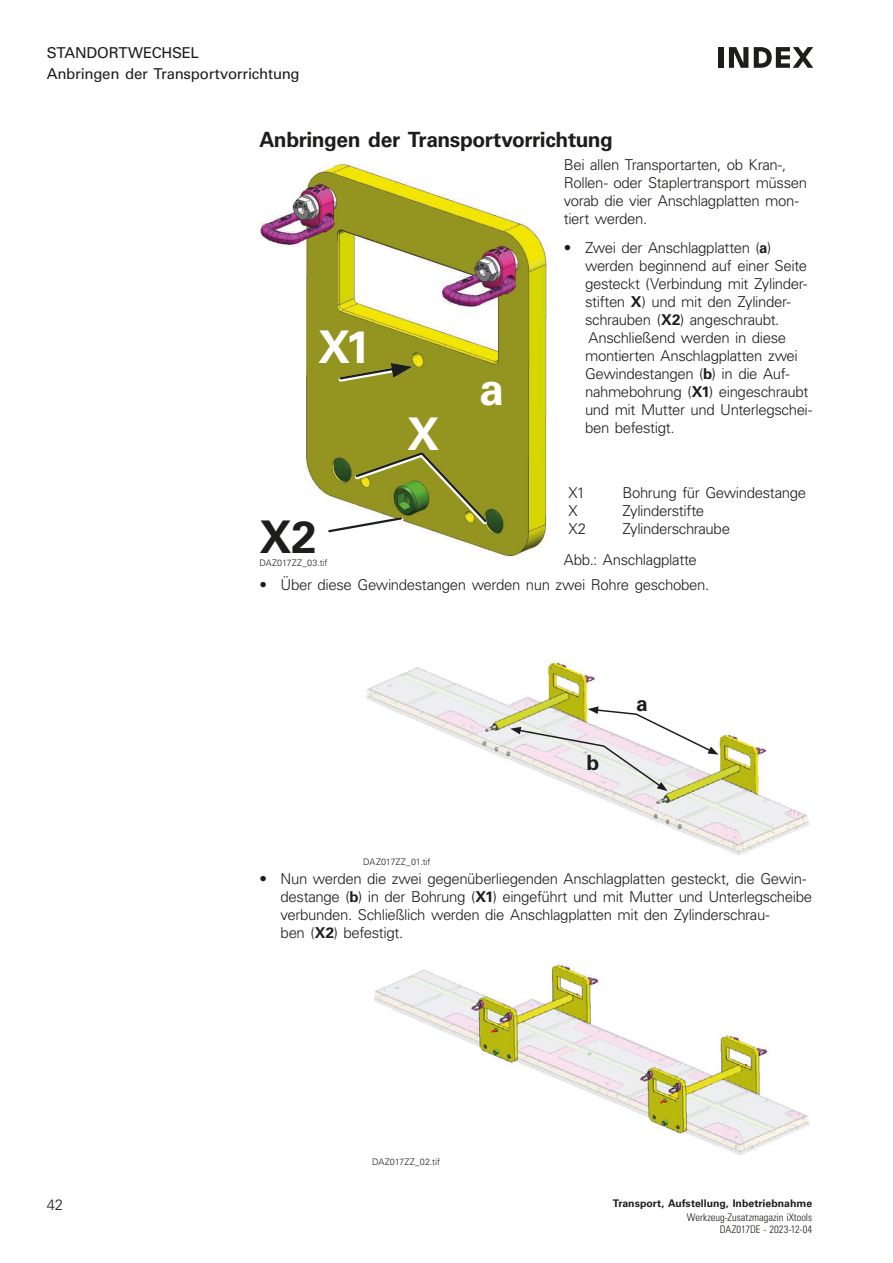
<style>
.page{position:relative;width:893px;height:1263px;background:#fff}
.page>*{position:absolute;margin:0;border:0;box-sizing:border-box;transform-origin:0 0}
.Titel_1-_Weiß{font:700 45px "INDEX Univers";color:#fff}
.Titel_1_28pt{font:700 45px "INDEX Univers";color:#1d1d1b}
.Titel_2{font:700 21px "INDEX Univers";letter-spacing:-.02em;color:#1d1d1b}
.Text{font:300 15px/18px "INDEX Univers";letter-spacing:-.025em;color:#1d1d1b}
.t1{font:15px/21.3px "INDEX Univers";letter-spacing:-.015em;color:#1d1d1b}
.t2{font:300 condensed 10.5px "INDEX Univers";letter-spacing:-.005em;color:#1d1d1b}
.t3{font:700 10.5px "INDEX Univers";color:#1d1d1b}
.Zeichn_-Nr__links{font:300 9px "INDEX Univers";letter-spacing:-.005em;color:#1d1d1b}
.s1{font-weight:700}
</style>
<div class="page">
<svg style="left:728px;top:47px;width:26px;height:21px"></svg>
<div style="left:719px;top:47px;width:5px;height:21px;background:#1d1d1b"></div>
<svg style="left:729px;top:47px;width:19px;height:21px"></svg>
<svg style="left:754px;top:47px;width:59px;height:21px"></svg>
<img style="left:260px;top:162px;width:288px;height:396px">
<img style="left:366px;top:662px;width:443px;height:194px">
<img style="left:374px;top:964px;width:436px;height:191px">
<svg style="left:324px;top:449px;width:167px;height:88px"></svg>
<svg style="left:336px;top:363px;width:76px;height:22px;background:#898931"></svg>
<svg style="left:510px;top:706px;width:209px;height:85px"></svg>
<p class="t1" style="left:47px;top:42px;width:255px;text-indent:50px">ortwechsel<br>Anbringen der Transportvorrichtung</p>
<p class="t1" style="left:47px;top:42px;width:21px">Stand</p>
<p class="Titel_2" style="left:259px;top:127px;width:355px">Anbringen der Transportvorrichtung</p>
<p class="Text" style="left:564px;top:156px;width:245px">Bei allen Transportarten, ob Kran-,<br>Rollen- oder Staplertransport müssen vorab die vier Anschlagplatten mon&shy;tiert werden.</p>
<p class="Text" style="left:585px;top:239px;width:229px;text-indent:-21px">• Zwei der Anschlagplatten (<span class="s1">a</span>) werden beginnend auf einer Seite gesteckt (Verbindung mit Zylinder&shy;stiften <span class="s1">X</span>) und mit den Zylinder&shy;schrauben (<span class="s1">X2</span>) angeschraubt.<br>Anschließend werden in diese montierten Anschlagplatten zwei<br>Gewindestangen (<span class="s1">b</span>) in die Auf&shy;nahmebohrung (<span class="s1">X1</span>) eingeschraubt und mit Mutter und Unterlegschei&shy;ben befestigt.</p>
<p class="Titel_1-_Weiß" style="left:318px;top:321px;width:54px">X1</p>
<p class="Titel_1-_Weiß" style="left:479px;top:363px;width:27px">a</p>
<p class="Titel_1-_Weiß" style="left:407px;top:408px;width:34px">X</p>
<p class="Text" style="left:568px;top:484px;width:18px">X1</p>
<p class="Text" style="left:622px;top:484px;width:185px">Bohrung für Gewindestange</p>
<p class="Text" style="left:568px;top:502px;width:11px">X</p>
<p class="Text" style="left:622px;top:502px;width:83px">Zylinderstifte</p>
<p class="Text" style="left:568px;top:520px;width:19px">X2</p>
<p class="Text" style="left:622px;top:520px;width:109px">Zylinderschraube</p>
<p class="Titel_1_28pt" style="left:259px;top:511px;width:59px">X2</p>
<p class="Text" style="left:564px;top:551px;width:135px">Abb.: Anschlagplatte</p>
<p class="Text" style="left:259px;top:576px;width:451px">• Über diese Gewindestangen werden nun zwei Rohre geschoben.</p>
<p class="Zeichn_-Nr__links" style="left:259px;top:557px;width:70px">DAZ017ZZ_03.tif</p>
<p class="Zeichn_-Nr__links" style="left:363px;top:856px;width:69px">DAZ017ZZ_01.tif</p>
<p class="Titel_2" style="left:587px;top:750px;width:14px">b</p>
<p class="Titel_2" style="left:636px;top:691px;width:13px">a</p>
<p class="Text" style="left:281px;top:869px;width:533px;text-indent:-21px">• Nun werden die zwei gegenüberliegenden Anschlagplatten gesteckt, die Gewin&shy;destange (<span class="s1">b</span>) in der Bohrung (<span class="s1">X1</span>) eingeführt und mit Mutter und Unterlegscheibe verbunden. Schließlich werden die Anschlagplatten mit den Zylinderschrau-<br>ben (<span class="s1">X2</span>) befestigt.</p>
<p class="Zeichn_-Nr__links" style="left:372px;top:1156px;width:69px">DAZ017ZZ_02.tif</p>
<p class="Text" style="left:47px;top:1196px;width:18px">42</p>
<p class="t3" style="left:613px;top:1197px;width:201px">Transport, Aufstellung, Inbetriebnahme</p>
<p class="t2" style="left:720px;top:1223px;width:94px">DAZ017DE - 2023-12-04</p>
<p class="t2" style="left:687px;top:1210px;width:127px">Werkzeug-Zusatzmagazin iXtools</p>
</div>
